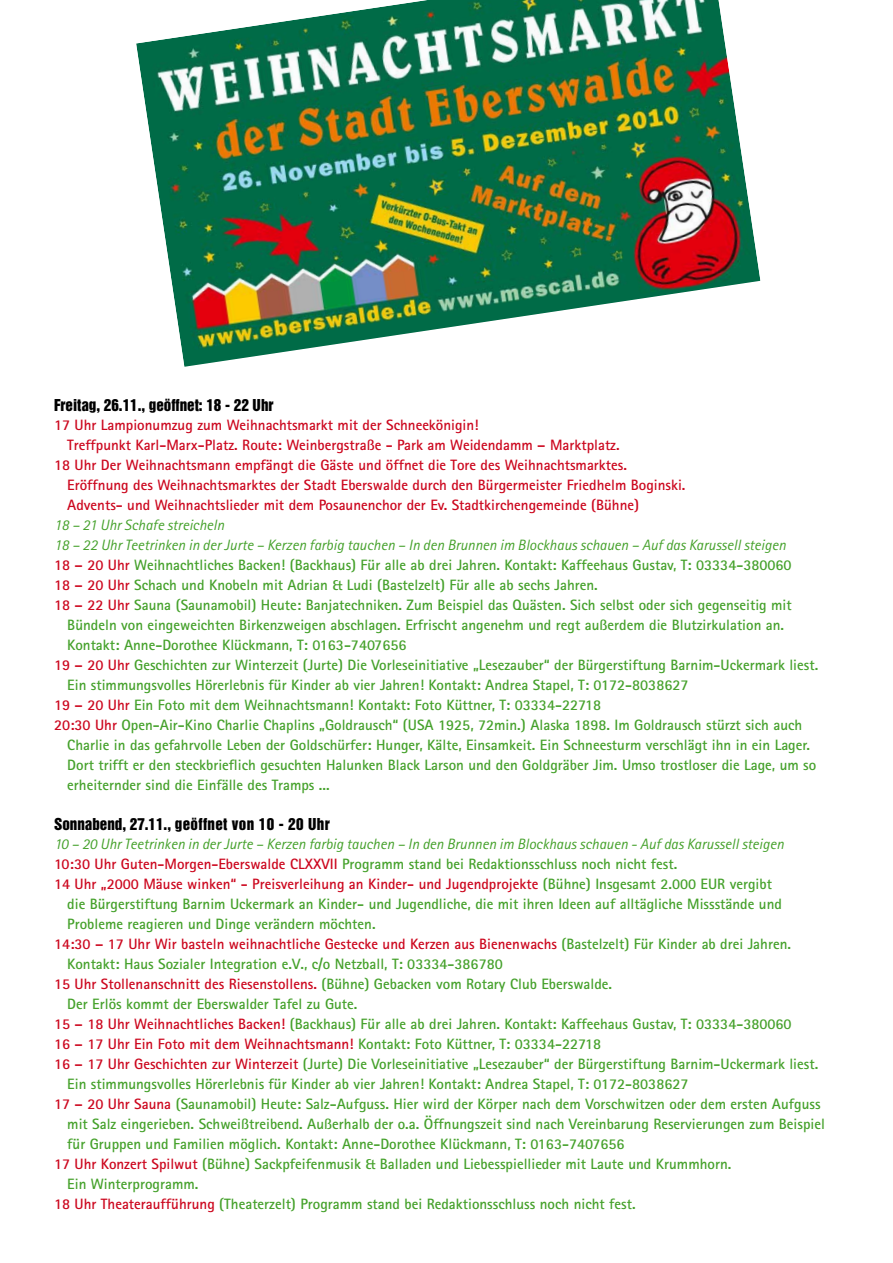
<style>
.page{position:relative;width:893px;height:1263px;background:#fff}
.page>*{position:absolute;margin:0;border:0;box-sizing:border-box;transform-origin:0 0}
.t1{font:700 15px "Agfa Rotis Sans Serif";color:#45a12b}
.t2{font:700 15px "Agfa Rotis Sans Serif";color:#cc071e}
.t3{font:italic 15px "Agfa Rotis Sans Serif";color:#45a12b}
.t4{font:15px "Switzerland Inserat";letter-spacing:.025em;color:#000}
.t5{font:15px "Switzerland Inserat";color:#000}
.s1{color:#cc071e}
.s2{color:#45a12b}
</style>
<div class="page">
<img style="left:136px;top:0;width:624px;height:367px">
<p class="t5" style="left:54px;top:396px;width:221px">Freitag, 26.11., geöffnet: 18 - 22 Uhr</p>
<p class="t2" style="left:54px;top:416px;width:426px">17 Uhr Lampionumzug zum Weihnachtsmarkt mit der Schneekönigin!</p>
<p class="t2" style="left:67px;top:436px;width:554px">Treffpunkt Karl-Marx-Platz. Route: Weinbergstraße - Park am Weidendamm – Marktplatz.</p>
<p class="t2" style="left:54px;top:456px;width:574px">18 Uhr Der Weihnachtsmann empfängt die Gäste und öffnet die Tore des Weihnachtsmarktes.</p>
<p class="t2" style="left:67px;top:476px;width:620px">Eröffnung des Weihnachtsmarktes der Stadt Eberswalde durch den Bürgermeister Friedhelm Boginski.</p>
<p class="t2" style="left:67px;top:496px;width:573px">Advents- und Weihnachtslieder mit dem Posaunenchor der Ev. Stadtkirchengemeinde (Bühne)</p>
<p class="t3" style="left:54px;top:516px;width:172px">18 – 21 Uhr Schafe streicheln</p>
<p class="t3" style="left:54px;top:536px;width:733px">18 – 22 Uhr Teetrinken in der Jurte – Kerzen farbig tauchen – In den Brunnen im Blockhaus schauen – Auf das Karussell steigen</p>
<p class="t1" style="left:54px;top:556px;width:739px"><span class="s1">18 – 20 Uhr</span> Weihnachtliches Backen! (Backhaus) Für alle ab drei Jahren. Kontakt: Kaffeehaus Gustav, T: 03334-380060</p>
<p class="t1" style="left:54px;top:575px;width:545px"><span class="s1">18 – 20 Uhr</span> Schach und Knobeln mit Adrian &amp; Ludi (Bastelzelt) Für alle ab sechs Jahren.</p>
<p class="t1" style="left:54px;top:595px;width:739px"><span class="s1">18 – 22 Uhr</span> Sauna (Saunamobil) Heute: Banjatechniken. Zum Beispiel das Quästen. Sich selbst oder sich gegenseitig mit</p>
<p class="t1" style="left:67px;top:615px;width:718px">Bündeln von eingeweichten Birkenzweigen abschlagen. Erfrischt angenehm und regt außerdem die Blutzirkulation an.</p>
<p class="t1" style="left:67px;top:635px;width:341px">Kontakt: Anne-Dorothee Klückmann, T: 0163-7407656</p>
<p class="t1" style="left:54px;top:655px;width:766px"><span class="s1">19 – 20 Uhr</span> Geschichten zur Winterzeit (Jurte) Die Vorleseinitiative „Lesezauber“ der Bürgerstiftung Barnim-Uckermark liest.</p>
<p class="t1" style="left:67px;top:675px;width:623px">Ein stimmungsvolles Hörerlebnis für Kinder ab vier Jahren! Kontakt: Andrea Stapel, T: 0172-8038627</p>
<p class="t1" style="left:54px;top:695px;width:549px"><span class="s1">19 – 20 Uhr</span> Ein Foto mit dem Weihnachtsmann! Kontakt: Foto Küttner, T: 03334-22718</p>
<p class="t1" style="left:54px;top:715px;width:750px"><span class="s1">20:30 Uhr</span> Open-Air-Kino Charlie Chaplins „Goldrausch“ (USA 1925, 72min.) Alaska 1898. Im Goldrausch stürzt sich auch</p>
<p class="t1" style="left:67px;top:735px;width:744px">Charlie in das gefahrvolle Leben der Goldschürfer: Hunger, Kälte, Einsamkeit. Ein Schneesturm verschlägt ihn in ein Lager.</p>
<p class="t1" style="left:67px;top:755px;width:750px">Dort trifft er den steckbrieflich gesuchten Halunken Black Larson und den Goldgräber Jim. Umso trostloser die Lage, um so</p>
<p class="t1" style="left:67px;top:775px;width:264px">erheiternder sind die Einfälle des Tramps ...</p>
<p class="t4" style="left:54px;top:815px;width:277px">Sonnabend, 27.11., geöffnet von 10 - 20 Uhr</p>
<p class="t3" style="left:54px;top:835px;width:731px">10 – 20 Uhr Teetrinken in der Jurte – Kerzen farbig tauchen – In den Brunnen im Blockhaus schauen - Auf das Karussell steigen</p>
<p class="t1" style="left:54px;top:855px;width:625px"><span class="s1">10:30 Uhr Guten-Morgen-Eberswalde CLXXVII</span> Programm stand bei Redaktionsschluss noch nicht fest.</p>
<p class="t2" style="left:54px;top:875px;width:719px">14 Uhr „2000 Mäuse winken“ - Preisverleihung an Kinder- und Jugendprojekte <span class="s2">(Bühne) Insgesamt 2.000 EUR vergibt</span></p>
<p class="t1" style="left:67px;top:895px;width:716px">die Bürgerstiftung Barnim Uckermark an Kinder- und Jugendliche, die mit ihren Ideen auf alltägliche Missstände und</p>
<p class="t1" style="left:67px;top:915px;width:310px">Probleme reagieren und Dinge verändern möchten.</p>
<p class="t2" style="left:54px;top:935px;width:739px">14:30 – 17 Uhr Wir basteln weihnachtliche Gestecke und Kerzen aus Bienenwachs <span class="s2">(Bastelzelt) Für Kinder ab drei Jahren.</span></p>
<p class="t1" style="left:67px;top:955px;width:437px">Kontakt: Haus Sozialer Integration e.V., c/o Netzball, T: 03334-386780</p>
<p class="t2" style="left:54px;top:974px;width:560px">15 Uhr Stollenanschnitt des Riesenstollens. <span class="s2">(Bühne) Gebacken vom Rotary Club Eberswalde.</span></p>
<p class="t1" style="left:67px;top:994px;width:292px">Der Erlös kommt der Eberswalder Tafel zu Gute.</p>
<p class="t1" style="left:54px;top:1014px;width:739px"><span class="s1">15 – 18 Uhr Weihnachtliches Backen!</span> (Backhaus) Für alle ab drei Jahren. Kontakt: Kaffeehaus Gustav, T: 03334-380060</p>
<p class="t2" style="left:54px;top:1034px;width:549px">16 – 17 Uhr Ein Foto mit dem Weihnachtsmann! <span class="s2">Kontakt: Foto Küttner, T: 03334-22718</span></p>
<p class="t1" style="left:54px;top:1054px;width:766px"><span class="s1">16 – 17 Uhr Geschichten zur Winterzeit</span> (Jurte) Die Vorleseinitiative „Lesezauber“ der Bürgerstiftung Barnim-Uckermark liest.</p>
<p class="t1" style="left:67px;top:1074px;width:623px">Ein stimmungsvolles Hörerlebnis für Kinder ab vier Jahren! Kontakt: Andrea Stapel, T: 0172-8038627</p>
<p class="t1" style="left:54px;top:1094px;width:768px"><span class="s1">17 – 20 Uhr Sauna</span> (Saunamobil) Heute: Salz-Aufguss. Hier wird der Körper nach dem Vorschwitzen oder dem ersten Aufguss</p>
<p class="t1" style="left:67px;top:1114px;width:759px">mit Salz eingerieben. Schweißtreibend. Außerhalb der o.a. Öffnungszeit sind nach Vereinbarung Reservierungen zum Beispiel</p>
<p class="t1" style="left:67px;top:1134px;width:559px">für Gruppen und Familien möglich. Kontakt: Anne-Dorothee Klückmann, T: 0163-7407656</p>
<p class="t1" style="left:54px;top:1154px;width:679px"><span class="s1">17 Uhr Konzert Spilwut</span> (Bühne) Sackpfeifenmusik &amp; Balladen und Liebesspiellieder mit Laute und Krummhorn.</p>
<p class="t1" style="left:67px;top:1174px;width:133px">Ein Winterprogramm.</p>
<p class="t1" style="left:54px;top:1194px;width:583px"><span class="s1">18 Uhr Theateraufführung</span> (Theaterzelt) Programm stand bei Redaktionsschluss noch nicht fest.</p>
</div>
